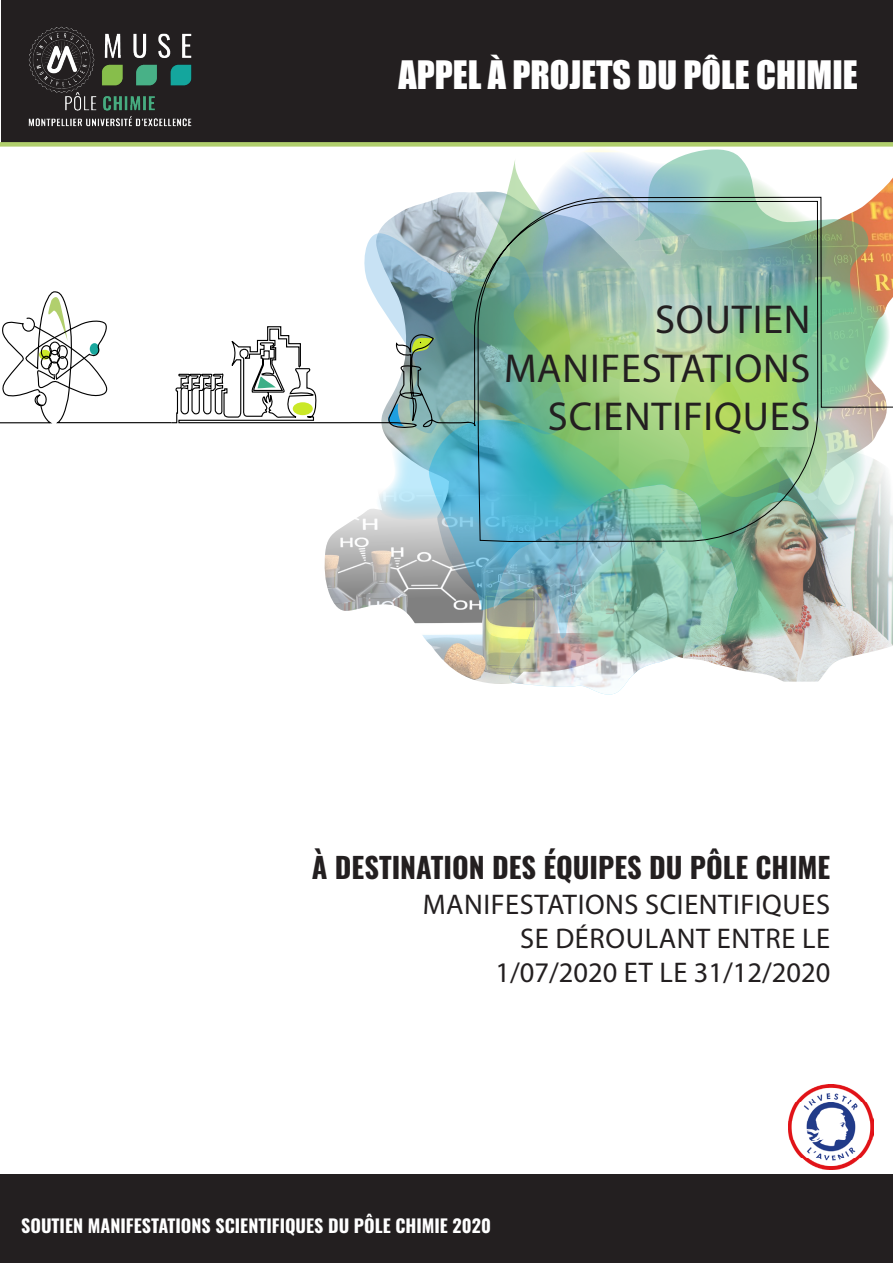
<style>
.page{position:relative;width:893px;height:1263px;background:#fff}
.page>*{position:absolute;margin:0;border:0;box-sizing:border-box;transform-origin:0 0}
.t1{font:40.5px/48.6px "Myriad Pro";letter-spacing:.02em;color:#231f20;text-align:right}
.t2{font:36px "Impact";color:#fff}
.t3{font:28.5px/34.2px "Myriad Pro";letter-spacing:.02em;color:#231f20;text-align:right}
.t4{font:700 18px "Oswald";color:#fff}
.s1{font-family:"Oswald";font-weight:700}
</style>
<div class="page">
<div style="left:1px;top:0;width:892px;height:142px;background:#231f20"></div>
<div style="left:0;top:1175px;width:893px;height:88px;background:#231f20"></div>
<div style="left:0;top:142px;width:893px;height:5px;background:#b1cf6d"></div>
<img style="left:324px;top:515px;width:143px;height:162px">
<svg style="left:424px;top:581px;width:43px;height:59px"></svg>
<svg style="left:495px;top:146px;width:334px;height:6px"></svg>
<img style="left:579px;top:152px;width:160px;height:5px">
<svg style="left:467px;top:581px;width:426px;height:594px"></svg>
<img style="left:361px;top:157px;width:532px;height:424px">
<svg style="left:171px;top:34px;width:299px;height:397px"></svg>
<svg style="left:0;top:291px;width:173px;height:133px"></svg>
<img style="left:29px;top:27px;width:162px;height:105px">
<p class="t2" style="left:398px;top:47px;width:461px">APPEL À PROJETS DU PÔLE CHIMIE</p>
<p class="t1" style="left:504px;top:294px;width:308px">SOUTIEN<br>MANIFESTATIONS<br>SCIENTIFIQUES</p>
<p class="t3" style="left:312px;top:852px;width:520px"><span class="s1">À DESTINATION DES ÉQUIPES DU PÔLE CHIME<br></span>MANIFESTATIONS SCIENTIFIQUES<br>SE DÉROULANT ENTRE LE<br>1/07/2020 ET LE 31/12/2020</p>
<p class="t4" style="left:21px;top:1216px;width:471px">SOUTIEN MANIFESTATIONS SCIENTIFIQUES DU PÔLE CHIMIE 2020</p>
</div>
